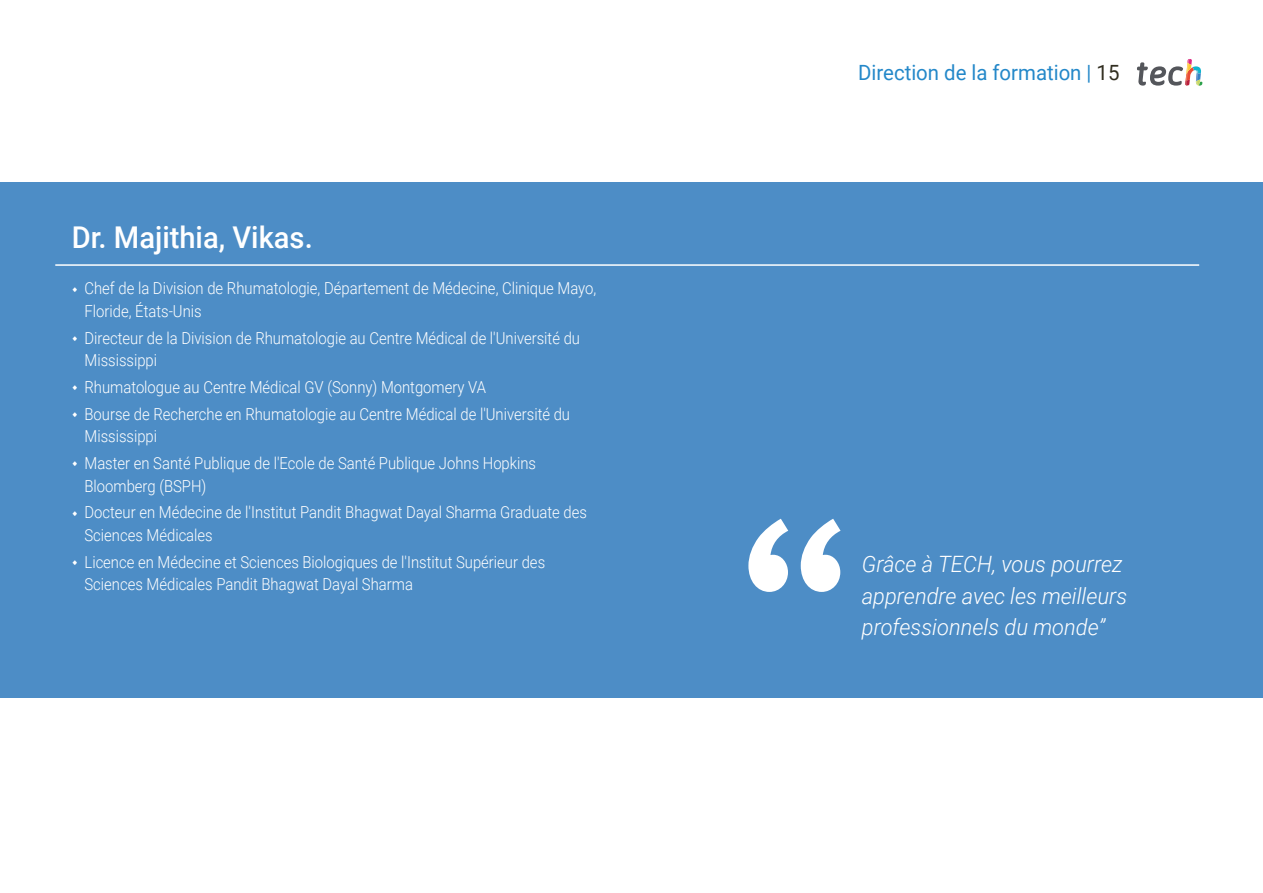
<style>
.page{position:relative;width:1263px;height:893px;background:#fff}
.page>*{position:absolute;margin:0;border:0;box-sizing:border-box;transform-origin:0 0}
.t1{font:500 30px "Roboto";color:#fff}
.t2{font:italic 300 22.5px/31.5px "Roboto";color:#fff}
.t3{font:21px "Roboto";color:#2488c9}
.t4{font:300 16.5px/26.7px "Roboto";color:#fff;scale:.9 1}
.s1{color:#312e20}
</style>
<div class="page">
<div style="left:0;top:182px;width:1263px;height:516px;background:#4d8dc6"></div>
<svg style="left:748px;top:519px;width:92px;height:73px"></svg>
<hr style="left:55px;top:264px;width:1144px;height:2px;background:#fff">
<svg style="left:1137px;top:59px;width:65px;height:27px"></svg>
<h1 class="t1" style="left:72px;top:216px;width:242px">Dr. Majithia, Vikas.</h1>
<p class="t4" style="left:85px;top:277px;width:570px;line-height:22.5px">Chef de la Division de Rhumatologie, Département de Médecine, Clinique Mayo,<br>Floride, États-Unis</p>
<p class="t4" style="left:85px;top:326px;width:552px;line-height:22.5px">Directeur de la Division de Rhumatologie au Centre Médical de l'Université du<br>Mississippi</p>
<p class="t4" style="left:85px;top:373px;width:541px">Rhumatologue au Centre Médical GV (Sonny) Montgomery VA<br>Bourse de Recherche en Rhumatologie au Centre Médical de l'Université du</p>
<p class="t4" style="left:85px;top:422px;width:503px">Mississippi<br>Master en Santé Publique de l'Ecole de Santé Publique Johns Hopkins</p>
<p class="t4" style="left:85px;top:472px;width:560px">Bloomberg (BSPH)<br>Docteur en Médecine de l'Institut Pandit Bhagwat Dayal Sharma Graduate des</p>
<p class="t4" style="left:85px;top:521px;width:513px">Sciences Médicales<br>Licence en Médecine et Sciences Biologiques de l'Institut Supérieur des</p>
<p class="t4" style="left:85px;top:570px;width:366px">Sciences Médicales Pandit Bhagwat Dayal Sharma</p>
<p class="t3" style="left:858px;top:57px;width:263px">Direction de la formation | <span class="s1">15</span></p>
<h2 class="t2" style="left:862px;top:548px;width:267px">Grâce à TECH, vous pourrez apprendre avec les meilleurs professionnels du monde”</h2>
</div>
